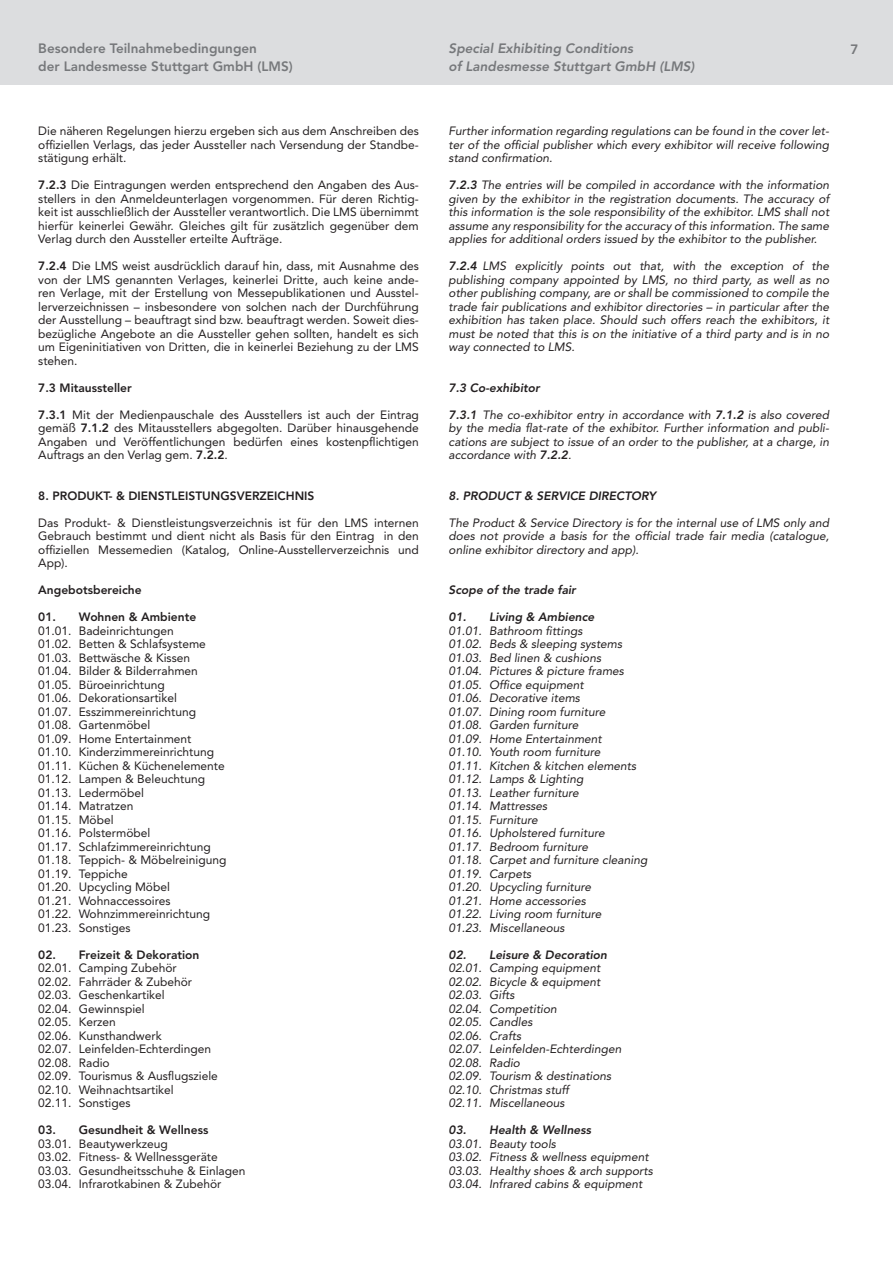
<style>
.page{position:relative;width:893px;height:1263px;background:#fff}
.page>*{position:absolute;margin:0;border:0;box-sizing:border-box;transform-origin:0 0}
.t1{font:800 13.5px/18px "Avenir";color:#76787b}
.t2{font:italic 800 13.5px/18px "Avenir";color:#76787b}
.t3{font:12px/13.5px "Avenir";color:#231f20;text-align:justify}
.t4{font:italic 12px/13.5px "Avenir";color:#231f20;text-align:justify}
.t5{font:800 12px "Avenir";color:#231f20}
.t6{font:italic 800 12px "Avenir";color:#231f20}
.s1{font-weight:800}
</style>
<div class="page">
<div style="left:0;top:0;width:893px;height:85px;background:#dcdddf"></div>
<p class="t1" style="left:38px;top:39px;width:256px">Besondere Teilnahmebedingungen<br>der Landesmesse Stuttgart GmbH (LMS)</p>
<p class="t2" style="left:449px;top:39px;width:247px">Special Exhibiting Conditions<br>of Landesmesse Stuttgart GmbH (LMS)</p>
<p class="t1" style="left:850px;top:40px;width:9px">7</p>
<p class="t3" style="left:38px;top:124px;width:382px">Die näheren Regelungen hierzu ergeben sich aus dem Anschreiben des offiziellen Verlags, das jeder Aussteller nach Versendung der Standbe&shy;stätigung erhält.</p>
<p class="t3" style="left:38px;top:178px;width:382px"><span class="s1">7.2.3</span> Die Eintragungen werden entsprechend den Angaben des Aus&shy;stellers in den Anmeldeunterlagen vorgenommen. Für deren Richtig&shy;keit ist ausschließlich der Aussteller verantwortlich. Die LMS übernimmt hierfür keinerlei Gewähr. Gleiches gilt für zusätzlich gegenüber dem Verlag durch den Aussteller erteilte Aufträge.</p>
<p class="t3" style="left:38px;top:259px;width:382px"><span class="s1">7.2.4</span> Die LMS weist ausdrücklich darauf hin, dass, mit Ausnahme des von der LMS genannten Verlages, keinerlei Dritte, auch keine ande&shy;ren Verlage, mit der Erstellung von Messepublikationen und Ausstel&shy;lerverzeichnissen – insbesondere von solchen nach der Durchführung der Ausstellung – beauftragt sind bzw. beauftragt werden. Soweit dies&shy;bezügliche Angebote an die Aussteller gehen sollten, handelt es sich um Eigeninitiativen von Dritten, die in keinerlei Beziehung zu der LMS stehen.</p>
<p class="t5" style="left:38px;top:380px;width:95px">7.3 Mitaussteller</p>
<p class="t3" style="left:38px;top:408px;width:382px"><span class="s1">7.3.1</span> Mit der Medienpauschale des Ausstellers ist auch der Eintrag gemäß <span class="s1">7.1.2</span> des Mitausstellers abgegolten. Darüber hinausgehende Angaben und Veröffentlichungen bedürfen eines kostenpflichtigen Auftrags an den Verlag gem. <span class="s1">7.2.2</span>.</p>
<p class="t5" style="left:38px;top:488px;width:278px">8. PRODUKT- &amp; DIENSTLEISTUNGSVERZEICHNIS</p>
<p class="t3" style="left:38px;top:516px;width:382px">Das Produkt- &amp; Dienstleistungsverzeichnis ist für den LMS internen Gebrauch bestimmt und dient nicht als Basis für den Eintrag in den offiziellen Messemedien (Katalog, Online-Ausstellerverzeichnis und App).</p>
<p class="t5" style="left:38px;top:583px;width:105px">Angebotsbereiche</p>
<p class="t5" style="left:38px;top:610px;width:160px">01. Wohnen &amp; Ambiente</p>
<p class="t3" style="left:38px;top:624px;width:190px;text-align:left">01.01. Badeinrichtungen<br>01.02. Betten &amp; Schlafsysteme<br>01.03. Bettwäsche &amp; Kissen<br>01.04. Bilder &amp; Bilderrahmen<br>01.05. Büroeinrichtung<br>01.06. Dekorationsartikel<br>01.07. Esszimmereinrichtung<br>01.08. Gartenmöbel<br>01.09. Home Entertainment<br>01.10. Kinderzimmereinrichtung<br>01.11. Küchen &amp; Küchenelemente<br>01.12. Lampen &amp; Beleuchtung<br>01.13. Ledermöbel<br>01.14. Matratzen<br>01.15. Möbel<br>01.16. Polstermöbel<br>01.17. Schlafzimmereinrichtung<br>01.18. Teppich- &amp; Möbelreinigung<br>01.19. Teppiche<br>01.20. Upcycling Möbel<br>01.21. Wohnaccessoires<br>01.22. Wohnzimmereinrichtung<br>01.23. Sonstiges</p>
<p class="t5" style="left:38px;top:947px;width:163px">02. Freizeit &amp; Dekoration</p>
<p class="t3" style="left:38px;top:961px;width:181px;text-align:left">02.01. Camping Zubehör<br>02.02. Fahrräder &amp; Zubehör<br>02.03. Geschenkartikel<br>02.04. Gewinnspiel<br>02.05. Kerzen<br>02.06. Kunsthandwerk<br>02.07. Leinfelden-Echterdingen<br>02.08. Radio<br>02.09. Tourismus &amp; Ausflugsziele<br>02.10. Weihnachtsartikel<br>02.11. Sonstiges</p>
<p class="t5" style="left:38px;top:1123px;width:172px">03. Gesundheit &amp; Wellness</p>
<p class="t3" style="left:38px;top:1137px;width:209px;text-align:left">03.01. Beautywerkzeug<br>03.02. Fitness- &amp; Wellnessgeräte<br>03.03. Gesundheitsschuhe &amp; Einlagen<br>03.04. Infrarotkabinen &amp; Zubehör</p>
<p class="t4" style="left:449px;top:124px;width:382px">Further information regarding regulations can be found in the cover let&shy;ter of the official publisher which every exhibitor will receive following stand confirmation.</p>
<p class="t4" style="left:449px;top:178px;width:382px"><span class="s1">7.2.3</span> The entries will be compiled in accordance with the information given by the exhibitor in the registration documents. The accuracy of this information is the sole responsibility of the exhibitor. LMS shall not assume any responsibility for the accuracy of this information. The same applies for additional orders issued by the exhibitor to the publisher.</p>
<p class="t4" style="left:449px;top:259px;width:382px"><span class="s1">7.2.4</span> LMS explicitly points out that, with the exception of the publishing company appointed by LMS, no third party, as well as no other publishing company, are or shall be commissioned to compile the trade fair publications and exhibitor directories – in particular after the exhibition has taken place. Should such offers reach the exhibitors, it must be noted that this is on the initiative of a third party and is in no way connected to LMS.</p>
<p class="t6" style="left:449px;top:380px;width:93px">7.3 Co-exhibitor</p>
<p class="t4" style="left:449px;top:408px;width:382px"><span class="s1">7.3.1</span> The co-exhibitor entry in accordance with <span class="s1">7.1.2</span> is also covered by the media flat-rate of the exhibitor. Further information and publi&shy;cations are subject to issue of an order to the publisher, at a charge, in accordance with <span class="s1">7.2.2</span>.</p>
<p class="t6" style="left:449px;top:488px;width:209px">8. PRODUCT &amp; SERVICE DIRECTORY</p>
<p class="t4" style="left:449px;top:516px;width:382px">The Product &amp; Service Directory is for the internal use of LMS only and does not provide a basis for the official trade fair media (catalogue, online exhibitor directory and app).</p>
<p class="t6" style="left:449px;top:583px;width:129px">Scope of the trade fair</p>
<p class="t6" style="left:449px;top:610px;width:147px">01. Living &amp; Ambience</p>
<p class="t4" style="left:449px;top:624px;width:200px;text-align:left">01.01. Bathroom fittings<br>01.02. Beds &amp; sleeping systems<br>01.03. Bed linen &amp; cushions<br>01.04. Pictures &amp; picture frames<br>01.05. Office equipment<br>01.06. Decorative items<br>01.07. Dining room furniture<br>01.08. Garden furniture<br>01.09. Home Entertainment<br>01.10. Youth room furniture<br>01.11. Kitchen &amp; kitchen elements<br>01.12. Lamps &amp; Lighting<br>01.13. Leather furniture<br>01.14. Mattresses<br>01.15. Furniture<br>01.16. Upholstered furniture<br>01.17. Bedroom furniture<br>01.18. Carpet and furniture cleaning<br>01.19. Carpets<br>01.20. Upcycling furniture<br>01.21. Home accessories<br>01.22. Living room furniture<br>01.23. Miscellaneous</p>
<p class="t6" style="left:449px;top:947px;width:160px">02. Leisure &amp; Decoration</p>
<p class="t4" style="left:449px;top:961px;width:174px;text-align:left">02.01. Camping equipment<br>02.02. Bicycle &amp; equipment<br>02.03. Gifts<br>02.04. Competition<br>02.05. Candles<br>02.06. Crafts<br>02.07. Leinfelden-Echterdingen<br>02.08. Radio<br>02.09. Tourism &amp; destinations<br>02.10. Christmas stuff<br>02.11. Miscellaneous</p>
<p class="t6" style="left:449px;top:1123px;width:144px">03. Health &amp; Wellness</p>
<p class="t4" style="left:449px;top:1137px;width:206px;text-align:left">03.01. Beauty tools<br>03.02. Fitness &amp; wellness equipment<br>03.03. Healthy shoes &amp; arch supports<br>03.04. Infrared cabins &amp; equipment</p>
</div>
